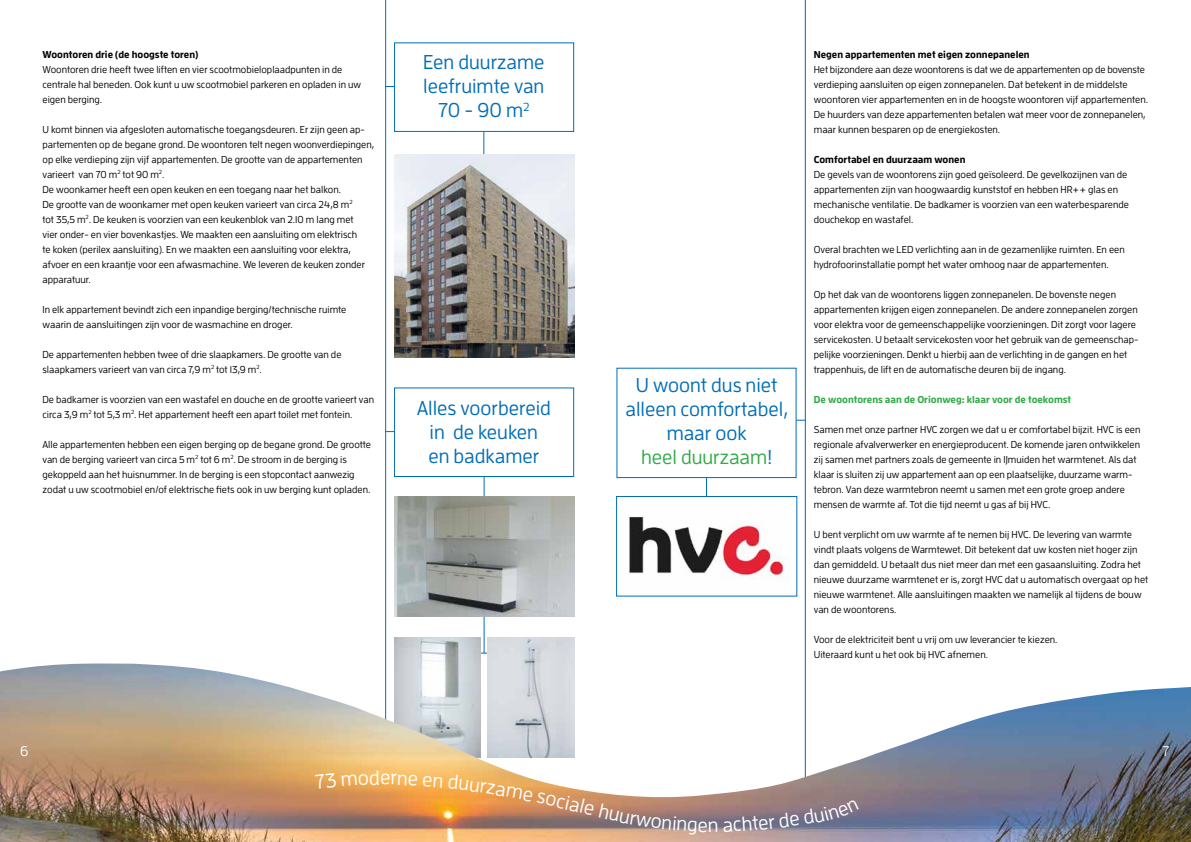
<style>
.page{position:relative;width:1191px;height:842px;background:#fff}
.page>*{position:absolute;margin:0;border:0;box-sizing:border-box;transform-origin:0 0}
.t1{font:500 20px/24px "Enzo OT";color:#006db7;text-align:center}
.t2{font:500 20px "Enzo OT";color:#fff}
.t3{font:500 14px "Enzo OT";color:#fff}
.t4{font:500 10px/15px "Enzo OT";color:#000}
.t5{font:700 10px "Enzo OT";color:#000}
.t6{font:700 10px "Enzo OT";color:#31a947}
.s1{color:#31a947}
</style>
<div class="page">
<hr style="left:484px;top:397px;width:1px;height:256px;background:#006db7">
<img style="left:394px;top:637px;width:86px;height:26px">
<img style="left:487px;top:637px;width:87px;height:26px">
<hr style="left:706px;top:478px;width:1px;height:35px;background:#006db7">
<div style="left:616px;top:368px;width:180px;height:110px;background:#fff;border:1px solid #006db7"></div>
<img style="left:629px;top:499px;width:157px;height:80px">
<div style="left:616px;top:496px;width:181px;height:100px;border:1px solid #006db7"></div>
<hr style="left:805px;top:0;width:1px;height:793px;background:#006db7">
<hr style="left:385px;top:0;width:1px;height:732px;background:#006db7">
<hr style="left:483px;top:56px;width:1px;height:115px;background:#006db7">
<div style="left:394px;top:42px;width:180px;height:90px;background:#fff;border:1px solid #006db7"></div>
<img style="left:394px;top:154px;width:180px;height:204px">
<div style="left:394px;top:388px;width:180px;height:89px;background:#fff;border:1px solid #006db7"></div>
<img style="left:394px;top:496px;width:180px;height:120px">
<img style="left:0;top:663px;width:1191px;height:179px">
<svg style="left:315px;top:770px;width:102px;height:19px;background:#efb05b"></svg>
<svg style="left:423px;top:774px;width:284px;height:61px"></svg>
<svg style="left:723px;top:800px;width:136px;height:32px;background:#857886"></svg>
<p class="t5" style="left:43px;top:50px;width:157px">Woontoren drie (de hoogste toren)</p>
<p class="t4" style="left:43px;top:62px;width:320px">Woontoren drie heeft twee liften en vier scootmobieloplaadpunten in de centrale hal beneden. Ook kunt u uw scootmobiel parkeren en opladen in uw eigen berging.</p>
<p class="t4" style="left:43px;top:122px;width:333px">U komt binnen via afgesloten automatische toegangsdeuren. Er zijn geen ap&shy;partementen op de begane grond. De woontoren telt negen woonverdiepingen, op elke verdieping zijn vijf appartementen. De grootte van de appartementen varieert van 70 m<sup>2</sup> tot 90 m<sup>2</sup>.<br>De woonkamer heeft een open keuken en een toegang naar het balkon.<br>De grootte van de woonkamer met open keuken varieert van circa 24,8 m<sup>2<br></sup>tot 35,5 m<sup>2</sup>. De keuken is voorzien van een keukenblok van 2.10 m lang met<br>vier onder- en vier bovenkastjes. We maakten een aansluiting om elektrisch<br>te koken (perilex aansluiting). En we maakten een aansluiting voor elektra, afvoer en een kraantje voor een afwasmachine. We leveren de keuken zonder apparatuur.</p>
<p class="t4" style="left:43px;top:302px;width:305px">In elk appartement bevindt zich een inpandige berging/technische ruimte waarin de aansluitingen zijn voor de wasmachine en droger.</p>
<p class="t4" style="left:43px;top:347px;width:300px">De appartementen hebben twee of drie slaapkamers. De grootte van de slaapkamers varieert van van circa 7,9 m<sup>2</sup> tot 13,9 m<sup>2</sup>.</p>
<p class="t4" style="left:43px;top:392px;width:333px">De badkamer is voorzien van een wastafel en douche en de grootte varieert van circa 3,9 m<sup>2</sup> tot 5,3 m<sup>2</sup>. Het appartement heeft een apart toilet met fontein.</p>
<p class="t4" style="left:43px;top:437px;width:330px">Alle appartementen hebben een eigen berging op de begane grond. De grootte van de berging varieert van circa 5 m<sup>2</sup> tot 6 m<sup>2</sup>. De stroom in de berging is gekoppeld aan het huisnummer. In de berging is een stopcontact aanwezig zodat u uw scootmobiel en/of elektrische fiets ook in uw berging kunt opladen.</p>
<h1 class="t1" style="left:423px;top:51px;width:123px">Een duurzame leefruimte van<br>70 - 90 m<sup>2</sup></h1>
<h1 class="t1" style="left:417px;top:396px;width:136px">Alles voorbereid in de keuken en badkamer</h1>
<h1 class="t1" style="left:625px;top:374px;width:164px">U woont dus niet alleen comfortabel, maar ook<br><span class="s1">heel duurzaam</span>!</h1>
<p class="t5" style="left:814px;top:50px;width:217px">Negen appartementen met eigen zonnepanelen</p>
<p class="t4" style="left:814px;top:62px;width:336px">Het bijzondere aan deze woontorens is dat we de appartementen op de bovenste verdieping aansluiten op eigen zonnepanelen. Dat betekent in de middelste woontoren vier appartementen en in de hoogste woontoren vijf appartementen.<br>De huurders van deze appartementen betalen wat meer voor de zonnepanelen, maar kunnen besparen op de energiekosten.</p>
<p class="t5" style="left:814px;top:155px;width:153px">Comfortabel en duurzaam wonen</p>
<p class="t4" style="left:814px;top:167px;width:317px">De gevels van de woontorens zijn goed geïsoleerd. De gevelkozijnen van de appartementen zijn van hoogwaardig kunststof en hebben HR++ glas en mechanische ventilatie. De badkamer is voorzien van een waterbesparende douchekop en wastafel.</p>
<p class="t4" style="left:814px;top:242px;width:312px">Overal brachten we LED verlichting aan in de gezamenlijke ruimten. En een hydrofoorinstallatie pompt het water omhoog naar de appartementen.</p>
<p class="t4" style="left:814px;top:287px;width:326px">Op het dak van de woontorens liggen zonnepanelen. De bovenste negen appartementen krijgen eigen zonnepanelen. De andere zonnepanelen zorgen voor elektra voor de gemeenschappelijke voorzieningen. Dit zorgt voor lagere servicekosten. U betaalt servicekosten voor het gebruik van de gemeenschap&shy;pelijke voorzieningen. Denkt u hierbij aan de verlichting in de gangen en het trappenhuis, de lift en de automatische deuren bij de ingang.</p>
<p class="t6" style="left:814px;top:395px;width:259px">De woontorens aan de Orionweg: klaar voor de toekomst</p>
<p class="t4" style="left:814px;top:422px;width:328px">Samen met onze partner HVC zorgen we dat u er comfortabel bijzit. HVC is een regionale afvalverwerker en energieproducent. De komende jaren ontwikkelen zij samen met partners zoals de gemeente in IJmuiden het warmtenet. Als dat klaar is sluiten zij uw appartement aan op een plaatselijke, duurzame warm&shy;tebron. Van deze warmtebron neemt u samen met een grote groep andere mensen de warmte af. Tot die tijd neemt u gas af bij HVC.</p>
<p class="t4" style="left:814px;top:527px;width:336px">U bent verplicht om uw warmte af te nemen bij HVC. De levering van warmte vindt plaats volgens de Warmtewet. Dit betekent dat uw kosten niet hoger zijn dan gemiddeld. U betaalt dus niet meer dan met een gasaansluiting. Zodra het nieuwe duurzame warmtenet er is, zorgt HVC dat u automatisch overgaat op het nieuwe warmtenet. Alle aansluitingen maakten we namelijk al tijdens de bouw van de woontorens.</p>
<p class="t4" style="left:814px;top:632px;width:245px">Voor de elektriciteit bent u vrij om uw leverancier te kiezen.<br>Uiteraard kunt u het ook bij HVC afnemen.</p>
<h2 class="t3" style="left:20px;top:746px;width:10px">6</h2>
<h2 class="t3" style="left:1162px;top:746px;width:9px">7</h2>
<h1 class="t2" style="left:708px;top:816px;width:12px">n</h1>
</div>
